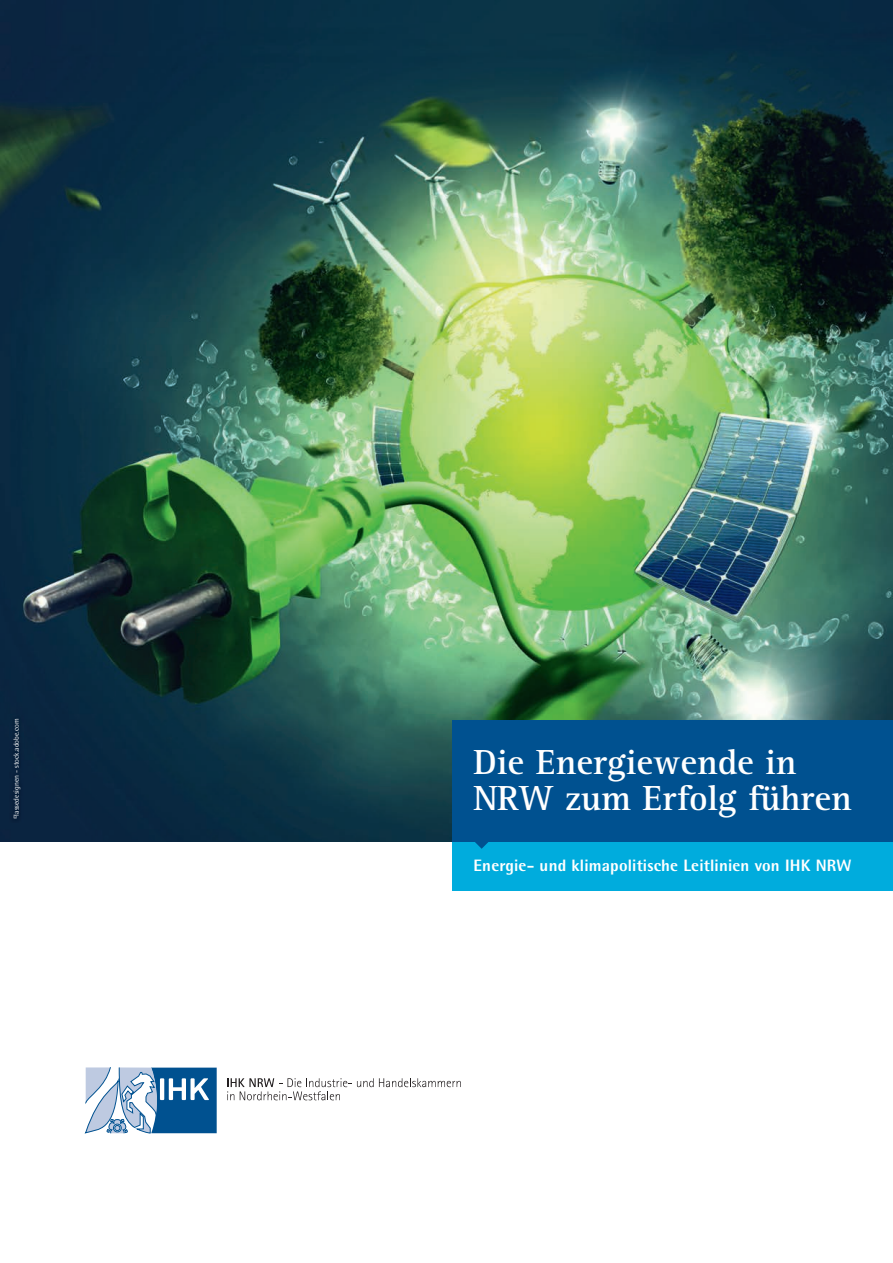
<style>
.page{position:relative;width:893px;height:1263px;background:#fff}
.page>*{position:absolute;margin:0;border:0;box-sizing:border-box;transform-origin:0 0}
.t1{font:700 36px/36px "Rotis Serif";color:#fff}
.t2{font:800 16.5px "Rotis Semi Sans";letter-spacing:.01em;color:#fff}
.t3{font:7.5px "Rotis Semi Sans";color:#fff}
</style>
<div class="page">
<img style="left:0;top:0;width:893px;height:842px">
<div style="left:453px;top:720px;width:440px;height:122px;background:#005190"></div>
<div style="left:453px;top:842px;width:440px;height:48px;background:#00acdd"></div>
<svg style="left:475px;top:842px;width:13px;height:7px"></svg>
<svg style="left:85px;top:1067px;width:132px;height:67px"></svg>
<svg style="left:227px;top:1078px;width:234px;height:22px"></svg>
<div style="left:10px;top:715px;width:14px;height:108px;background:#09213c"></div>
<p class="t3" style="left:12px;top:819px;width:102px;rotate:-90deg">©lassedesignen - stock.adobe.com</p>
<h1 class="t1" style="left:474px;top:745px;width:380px">Die Energiewende in<br>NRW zum Erfolg führen</h1>
<p class="t2" style="left:474px;top:855px;width:379px">Energie- und klimapolitische Leitlinien von IHK NRW</p>
</div>
